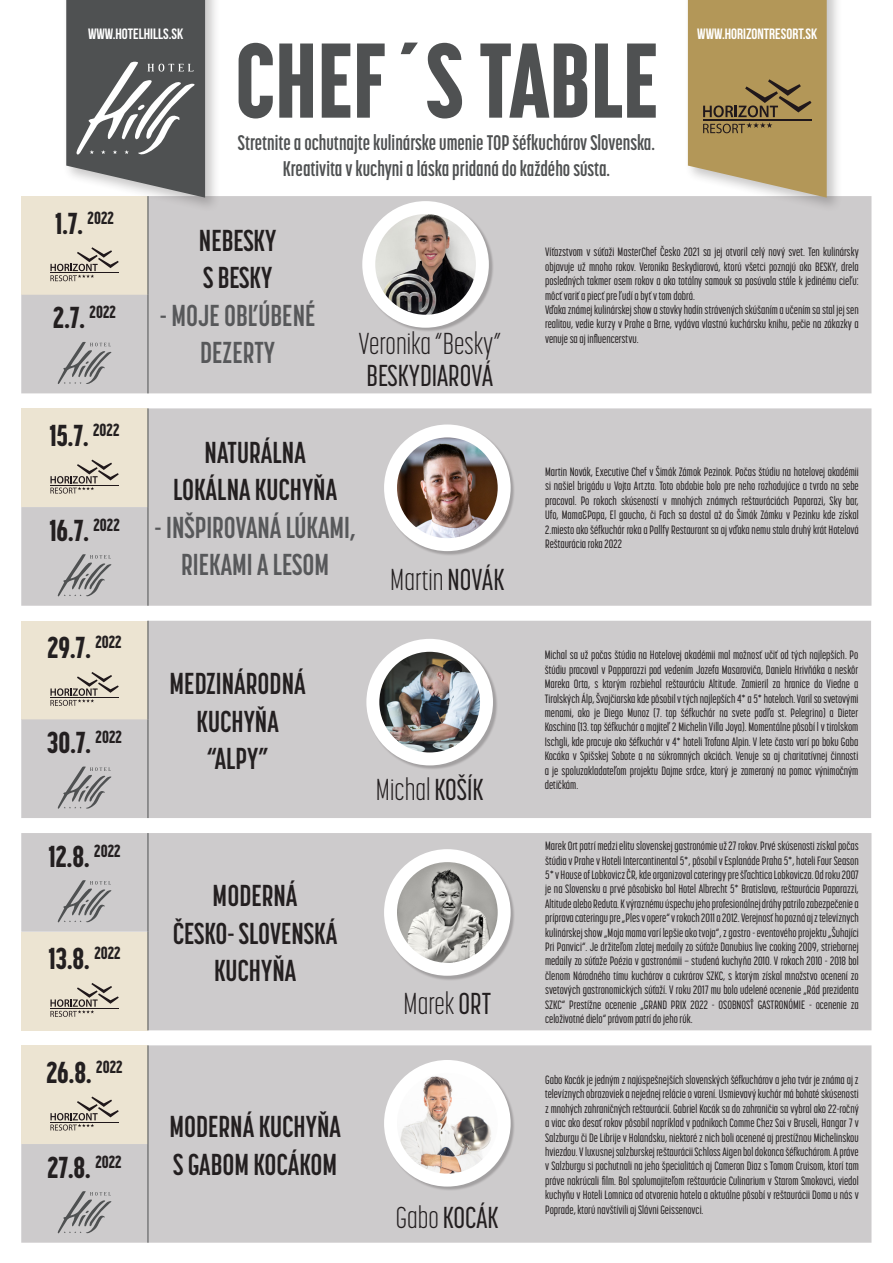
<style>
.page{position:relative;width:893px;height:1263px;background:#fff}
.page>*{position:absolute;margin:0;border:0;box-sizing:border-box;transform-origin:0 0}
.t1{font:800 105px "Korolev Compressed";color:#4f5152}
.t2{font:700 30px/37.5px "Korolev Compressed";color:#231f20;text-align:center}
.t3{font:800 30px "Korolev Compressed";color:#231f20}
.t4{font:700 30px/37.5px "Korolev Compressed";color:#57585a;text-align:center}
.t5{font:300 30px "Korolev Compressed";color:#231f20}
.t6{font:500 30px "Korolev Compressed";color:#231f20}
.t7{font:700 21px "Korolev Compressed";color:#4f5152}
.t8{font:700 15px "Bebas Neue";color:#fff}
.t9{font:500 12px/14.4px "Korolev Compressed";color:#231f20;text-align:justify}
.s1{font-weight:500}
.s2{font-weight:300}
</style>
<div class="page">
<div style="left:21px;top:621px;width:850px;height:197px;background:#cdcbcc"></div>
<hr style="left:148px;top:621px;width:1px;height:98px;background:#4f5152">
<hr style="left:148px;top:719px;width:1px;height:99px;background:#4f5152">
<svg style="left:50px;top:672px;width:69px;height:34px;background:#c3bbad"></svg>
<div style="left:367px;top:640px;width:130px;height:130px;background:#231f20;opacity:.25"></div>
<div style="left:366px;top:639px;width:127px;height:126px;background:#fff;border-radius:50%"></div>
<img style="left:379px;top:652px;width:101px;height:100px;border-radius:50px">
<svg style="left:58px;top:766px;width:54px;height:44px;background:#b1afb0"></svg>
<svg style="left:21px;top:408px;width:850px;height:198px;background:#cfcccc"></svg>
<hr style="left:148px;top:408px;width:1px;height:99px;background:#4f5152">
<hr style="left:148px;top:507px;width:1px;height:99px;background:#4f5152">
<svg style="left:50px;top:460px;width:69px;height:34px;background:#c3bbad"></svg>
<div style="left:385px;top:425px;width:130px;height:131px;background:#231f20;opacity:.25"></div>
<div style="left:384px;top:424px;width:127px;height:127px;background:#fff;border-radius:50%"></div>
<img style="left:397px;top:437px;width:101px;height:101px;border-radius:50px">
<svg style="left:58px;top:554px;width:54px;height:44px;background:#b1afb0"></svg>
<svg style="left:21px;top:1045px;width:850px;height:198px;background:#cfcccc"></svg>
<hr style="left:148px;top:1045px;width:1px;height:99px;background:#4f5152">
<hr style="left:148px;top:1144px;width:1px;height:99px;background:#4f5152">
<svg style="left:50px;top:1096px;width:69px;height:34px;background:#c4bcae"></svg>
<div style="left:385px;top:1061px;width:130px;height:130px;background:#231f20;opacity:.25"></div>
<div style="left:384px;top:1060px;width:127px;height:126px;background:#fff;border-radius:50%"></div>
<img style="left:397px;top:1073px;width:101px;height:100px;border-radius:50px">
<svg style="left:58px;top:1191px;width:54px;height:44px;background:#b1afb0"></svg>
<div style="left:21px;top:833px;width:850px;height:197px;background:#cdcbcc"></div>
<div style="left:21px;top:932px;width:127px;height:98px;background:#ece4d2"></div>
<hr style="left:148px;top:833px;width:1px;height:99px;background:#4f5152">
<hr style="left:148px;top:932px;width:1px;height:98px;background:#4f5152">
<svg style="left:58px;top:880px;width:54px;height:44px;background:#b1afb0"></svg>
<div style="left:385px;top:850px;width:130px;height:130px;background:#231f20;opacity:.25"></div>
<div style="left:384px;top:849px;width:127px;height:127px;background:#fff;border-radius:50%"></div>
<img style="left:397px;top:862px;width:101px;height:101px;border-radius:50px">
<svg style="left:50px;top:983px;width:69px;height:34px"></svg>
<div style="left:21px;top:196px;width:850px;height:197px;background:#cdcbcc"></div>
<hr style="left:148px;top:196px;width:1px;height:99px;background:#4f5152">
<hr style="left:148px;top:295px;width:1px;height:98px;background:#4f5152">
<svg style="left:50px;top:247px;width:69px;height:34px;background:#c4bcae"></svg>
<svg style="left:58px;top:342px;width:54px;height:44px;background:#b1afb0"></svg>
<div style="left:63px;top:0;width:158px;height:213px;background:#231f20;opacity:.25"></div>
<svg style="left:66px;top:0;width:139px;height:198px;background:#6c6e6e"></svg>
<div style="left:684px;top:0;width:158px;height:213px;background:#231f20;opacity:.25"></div>
<svg style="left:688px;top:0;width:139px;height:198px;background:#b19861"></svg>
<div style="left:363px;top:202px;width:130px;height:130px;background:#231f20;opacity:.25"></div>
<div style="left:362px;top:201px;width:127px;height:127px;background:#fff;border-radius:50%"></div>
<img style="left:375px;top:214px;width:101px;height:101px;border-radius:50px">
<p class="t8" style="left:88px;top:25px;width:97px">WWW.HOTELHILLS.SK</p>
<p class="t8" style="left:697px;top:25px;width:122px">WWW.HORIZONTRESORT.SK</p>
<p class="t3" style="left:55px;top:206px;width:60px">1.7. <sup>2022</sup></p>
<p class="t3" style="left:53px;top:300px;width:64px">2.7. <sup>2022</sup></p>
<p class="t3" style="left:50px;top:418px;width:71px">15.7. <sup>2022</sup></p>
<p class="t3" style="left:49px;top:513px;width:72px">16.7. <sup>2022</sup></p>
<p class="t3" style="left:47px;top:630px;width:76px">29.7. <sup>2022</sup></p>
<p class="t3" style="left:47px;top:725px;width:76px">30.7. <sup>2022</sup></p>
<p class="t3" style="left:49px;top:838px;width:74px">12.8. <sup>2022</sup></p>
<p class="t3" style="left:48px;top:941px;width:74px">13.8. <sup>2022</sup></p>
<p class="t3" style="left:47px;top:1055px;width:78px">26.8. <sup>2022</sup></p>
<p class="t3" style="left:47px;top:1149px;width:76px">27.8. <sup>2022</sup></p>
<p class="t1" style="left:235px;top:19px;width:425px">CHEF´S TABLE</p>
<p class="t7" style="left:238px;top:131px;width:419px">Stretnite a ochutnajte kulinárske umenie TOP šéfkuchárov Slovenska.</p>
<p class="t7" style="left:283px;top:156px;width:329px">Kreativita v kuchyni a láska pridaná do každého sústa.</p>
<p class="t2" style="left:199px;top:221px;width:79px">NEBESKY</p>
<p class="t2" style="left:203px;top:259px;width:71px">S BESKY</p>
<p class="t4" style="left:160px;top:296px;width:157px">- MOJE OBĽÚBENÉ<br>DEZERTY</p>
<p class="t5" style="left:359px;top:327px;width:144px">Veronika “Besky”</p>
<p class="t6" style="left:367px;top:359px;width:128px">BESKYDIAROVÁ</p>
<p class="t2" style="left:205px;top:433px;width:103px">NATURÁLNA</p>
<p class="t2" style="left:173px;top:471px;width:165px">LOKÁLNA KUCHYŇA</p>
<p class="t4" style="left:155px;top:508px;width:203px">- INŠPIROVANÁ LÚKAMI,<br>RIEKAMI A LESOM</p>
<p class="t5" style="left:390px;top:563px;width:116px">Martin <span class="s1">NOVÁK</span></p>
<p class="t2" style="left:170px;top:664px;width:138px">MEDZINÁRODNÁ<br>KUCHYŇA</p>
<p class="t2" style="left:207px;top:739px;width:63px">“ALPY”</p>
<p class="t5" style="left:376px;top:773px;width:109px">Michal <span class="s1">KOŠÍK</span></p>
<p class="t2" style="left:213px;top:877px;width:86px">MODERNÁ</p>
<p class="t2" style="left:173px;top:914px;width:166px">ČESKO- SLOVENSKÁ<br>KUCHYŇA</p>
<p class="t5" style="left:404px;top:987px;width:89px">Marek <span class="s1">ORT</span></p>
<p class="t2" style="left:169px;top:1108px;width:173px">MODERNÁ KUCHYŇA</p>
<p class="t2" style="left:173px;top:1145px;width:166px">S GABOM KOCÁKOM</p>
<p class="t6" style="left:396px;top:1201px;width:104px"><span class="s2">Gabo</span> KOCÁK</p>
<p class="t9" style="left:545px;top:245px;width:315px">Víťazstvom v súťaži MasterChef Česko 2021 sa jej otvoril celý nový svet. Ten kulinársky objavuje už mnoho rokov. Veronika Beskydiarová, ktorú všetci poznajú ako BESKY, drela posledných takmer osem rokov a ako totálny samouk sa posúvala stále k jedinému cieľu: môcť variť a piecť pre ľudí a byť v tom dobrá.</p>
<p class="t9" style="left:545px;top:303px;width:315px">Vďaka známej kulinárskej show a stovky hodín strávených skúšaním a učením sa stal jej sen realitou, vedie kurzy v Prahe a Brne, vydáva vlastnú kuchársku knihu, pečie na zákazky a venuje sa aj influencerstvu.</p>
<p class="t9" style="left:545px;top:464px;width:315px">Martin Novák, Executive Chef v Šimák Zámok Pezinok. Počas štúdiu na hotelovej akadémii si našiel brigádu u Vojta Artzta. Toto obdobie bolo pre neho rozhodujúce a tvrdo na sebe pracoval. Po rokoch skúseností v mnohých známych reštauráciách Paparazi, Sky bar, Ufo, Mama&amp;Papa, El gaucho, či Fach sa dostal až do Šimák Zámku v Pezinku kde získal 2.miesto ako šéfkuchár roka a Pallfy Restaurant sa aj vďaka nemu stala druhý krát Hotelová Reštaurácia roka 2022</p>
<p class="t9" style="left:545px;top:648px;width:315px">Michal sa už počas štúdia na Hotelovej akadémii mal možnosť učiť od tých najlepších. Po štúdiu pracoval v Papparazzi pod vedením Jozefa Masaroviča, Daniela Hrivňáka a neskôr Mareka Orta, s ktorým rozbiehal reštauráciu Altitude. Zamieril za hranice do Viedne a Tirolských Álp, Švajčiarska kde pôsobil v tých najlepších 4* a 5* hoteloch. Varil so svetovými menami, ako je Diego Munoz (7. top šéfkuchár na svete podľa st. Pelegrino) a Dieter Koschina (13. top šéfkuchár a majiteľ 2 Michelin Villa Joya). Momentálne pôsobí l v tirolskom Ischgli, kde pracuje ako šéfkuchár v 4* hoteli Trofana Alpin. V lete často varí po boku Gaba Kocáka v Spišskej Sobote a na súkromných akciách. Venuje sa aj charitatívnej činnosti a je spoluzakladateľom projektu Dajme srdce, ktorý je zameraný na pomoc výnimočným detičkám.</p>
<p class="t9" style="left:545px;top:839px;width:315px">Marek Ort patrí medzi elitu slovenskej gastronómie už 27 rokov. Prvé skúsenosti získal počas štúdia v Prahe v Hoteli Intercontinental 5*, pôsobil v Esplanáde Praha 5*, hoteli Four Season 5* v House of Lobkovicz ČR, kde organizoval cateringy pre šľachtica Lobkovicza. Od roku 2007 je na Slovensku a prvé pôsobisko bol Hotel Albrecht 5* Bratislava, reštaurácia Paparazzi, Altitude alebo Reduta. K výraznému úspechu jeho profesionálnej dráhy patrilo zabezpečenie a príprava cateringu pre „Ples v opere“ v rokoch 2011 a 2012. Verejnosť ho pozná aj z televíznych kulinárskej show „Moja mama varí lepšie ako tvoja“, z gastro - eventového projektu „Šuhajíci Pri Panvici“. Je držiteľom zlatej medaily zo súťaže Danubius live cooking 2009, striebornej medaily zo súťaže Poézia v gastronómii – studená kuchyňa 2010. V rokoch 2010 - 2018 bol členom Národného tímu kuchárov a cukrárov SZKC, s ktorým získal množstvo ocenení zo svetových gastronomických súťaží. V roku 2017 mu bolo udelené ocenenie „Rád prezidenta SZKC“ Prestížne ocenenie „GRAND PRIX 2022 - OSOBNOSŤ GASTRONÓMIE - ocenenie za celoživotné dielo“ právom patrí do jeho rúk.</p>
<p class="t9" style="left:545px;top:1072px;width:315px">Gabo Kocák je jedným z najúspešnejších slovenských šéfkuchárov a jeho tvár je známa aj z televíznych obrazoviek a nejednej relácie o varení. Usmievavý kuchár má bohaté skúsenosti z mnohých zahraničných reštaurácií. Gabriel Kocák sa do zahraničia sa vybral ako 22-ročný a viac ako desať rokov pôsobil napríklad v podnikoch Comme Chez Soi v Bruseli, Hangar 7 v Salzburgu či De Librije v Holandsku, niektoré z nich boli ocenené aj prestížnou Michelinskou hviezdou. V luxusnej salzburskej reštaurácii Schloss Aigen bol dokonca šéfkuchárom. A práve v Salzburgu si pochutnali na jeho špecialitách aj Cameron Diaz s Tomom Cruisom, ktorí tam práve nakrúcali film. Bol spolumajiteľom reštaurácie Culinarium v Starom Smokovci, viedol kuchyňu v Hoteli Lomnica od otvorenia hotela a aktuálne pôsobí v reštaurácii Doma u nás v Poprade, ktorú navštívili aj Slávni Geissenovci.</p>
</div>
